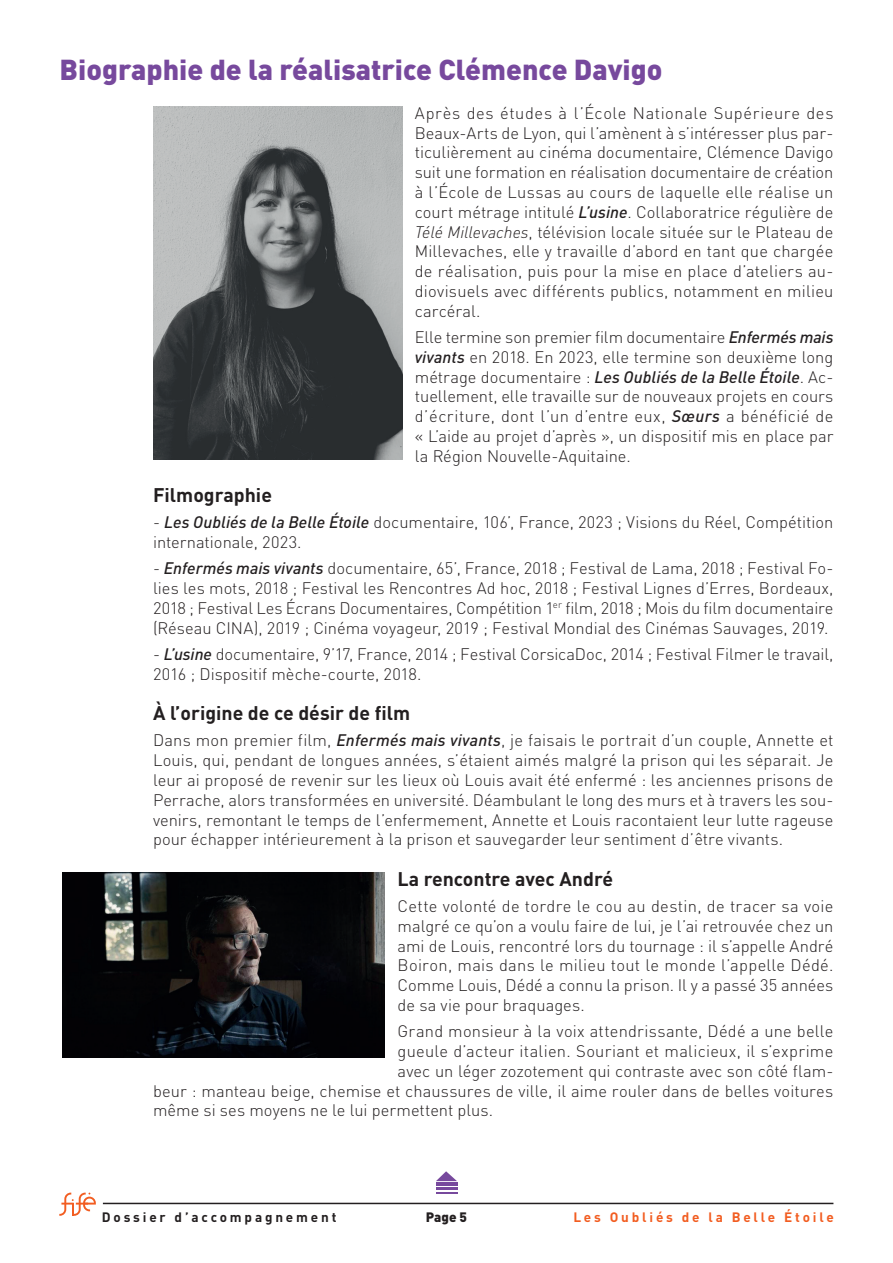
<style>
.page{position:relative;width:893px;height:1263px;background:#fff}
.page>*{position:absolute;margin:0;border:0;box-sizing:border-box;transform-origin:0 0}
.t1{font:900 28.5px "DIN Pro";color:#77499d}
.t2{font:700 19.5px "DIN Pro";color:#231f20}
.t3{font:300 16.5px/19.8px "DIN Pro";letter-spacing:.005em;color:#231f20;text-align:justify}
.t4{font:700 13.5px "DIN Pro";letter-spacing:.21em;color:#f25d21}
.t5{font:700 13.5px "DIN Pro";letter-spacing:.21em;color:#231f20}
.t6{font:900 13.5px "DIN Pro";color:#231f20}
.s1{font-weight:500;font-style:italic}
.s2{font-style:italic}
</style>
<div class="page">
<hr style="left:103px;top:1203px;width:730px;height:1px;background:#231f20">
<svg style="left:59px;top:1192px;width:37px;height:24px"></svg>
<hr style="left:436px;top:1191px;width:21px;height:2px;background:#77499d">
<hr style="left:436px;top:1187px;width:21px;height:3px;background:#77499d">
<hr style="left:436px;top:1182px;width:21px;height:4px;background:#77499d">
<svg style="left:436px;top:1171px;width:21px;height:10px"></svg>
<img style="left:153px;top:106px;width:249px;height:353px">
<img style="left:63px;top:872px;width:322px;height:185px">
<h1 class="t1" style="left:60px;top:45px;width:604px">Biographie de la réalisatrice Clémence Davigo</h1>
<p class="t3" style="left:415px;top:101px;width:420px">Après des études à l’École Nationale Supérieure des Beaux-Arts de Lyon, qui l’amènent à s’intéresser plus par&shy;ticulièrement au cinéma documentaire, Clémence Davigo suit une formation en réalisation documentaire de création à l’École de Lussas au cours de laquelle elle réalise un court métrage intitulé <span class="s1">L’usine</span>. Collaboratrice régulière de <span class="s2">Télé Millevaches</span>, télévision locale située sur le Plateau de Millevaches, elle y travaille d’abord en tant que chargée de réalisation, puis pour la mise en place d’ateliers au&shy;diovisuels avec différents publics, notamment en milieu carcéral.</p>
<p class="t3" style="left:415px;top:326px;width:420px">Elle termine son premier film documentaire <span class="s1">Enfermés mais vivants</span> en 2018. En 2023, elle termine son deuxième long métrage documentaire : <span class="s1">Les Oubliés de la Belle Étoile</span>. Ac&shy;tuellement, elle travaille sur de nouveaux projets en cours d’écriture, dont l’un d’entre eux, <span class="s1">Sœurs</span> a bénéficié de « L’aide au projet d’après », un dispositif mis en place par la Région Nouvelle-Aquitaine.</p>
<p class="t2" style="left:153px;top:479px;width:120px">Filmographie</p>
<p class="t3" style="left:153px;top:511px;width:682px">- <span class="s1">Les Oubliés de la Belle Étoile</span> documentaire, 106’, France, 2023 ; Visions du Réel, Compétition internationale, 2023.</p>
<p class="t3" style="left:153px;top:557px;width:682px">- <span class="s1">Enfermés mais vivants</span> documentaire, 65’, France, 2018 ; Festival de Lama, 2018 ; Festival Fo&shy;lies les mots, 2018 ; Festival les Rencontres Ad hoc, 2018 ; Festival Lignes d’Erres, Bordeaux, 2018 ; Festival Les Écrans Documentaires, Compétition 1<sup>er</sup> film, 2018 ; Mois du film documentaire (Réseau CINA), 2019 ; Cinéma voyageur, 2019 ; Festival Mondial des Cinémas Sauvages, 2019.</p>
<p class="t3" style="left:153px;top:643px;width:682px">- <span class="s1">L’usine</span> documentaire, 9’17, France, 2014 ; Festival CorsicaDoc, 2014 ; Festival Filmer le travail,<br>2016 ; Dispositif mèche-courte, 2018.</p>
<p class="t2" style="left:153px;top:697px;width:259px">À l’origine de ce désir de film</p>
<p class="t3" style="left:153px;top:729px;width:682px">Dans mon premier film, <span class="s1">Enfermés mais vivants</span>, je faisais le portrait d’un couple, Annette et Louis, qui, pendant de longues années, s’étaient aimés malgré la prison qui les séparait. Je leur ai proposé de revenir sur les lieux où Louis avait été enfermé : les anciennes prisons de Perrache, alors transformées en université. Déambulant le long des murs et à travers les sou&shy;venirs, remontant le temps de l’enfermement, Annette et Louis racontaient leur lutte rageuse pour échapper intérieurement à la prison et sauvegarder leur sentiment d’être vivants.</p>
<p class="t2" style="left:398px;top:862px;width:217px">La rencontre avec André</p>
<p class="t3" style="left:398px;top:895px;width:437px">Cette volonté de tordre le cou au destin, de tracer sa voie malgré ce qu’on a voulu faire de lui, je l’ai retrouvée chez un ami de Louis, rencontré lors du tournage : il s’appelle André Boiron, mais dans le milieu tout le monde l’appelle Dédé.<br>Comme Louis, Dédé a connu la prison. Il y a passé 35 années de sa vie pour braquages.</p>
<p class="t3" style="left:398px;top:1020px;width:437px">Grand monsieur à la voix attendrissante, Dédé a une belle</p>
<p class="t3" style="left:398px;top:1040px;width:437px">gueule d’acteur italien. Souriant et malicieux, il s’exprime</p>
<p class="t3" style="left:398px;top:1059px;width:437px">avec un léger zozotement qui contraste avec son côté flam-</p>
<p class="t3" style="left:153px;top:1079px;width:682px">beur : manteau beige, chemise et chaussures de ville, il aime rouler dans de belles voitures</p>
<p class="t3" style="left:153px;top:1099px;width:341px">même si ses moyens ne le lui permettent plus.</p>
<p class="t5" style="left:102px;top:1206px;width:236px">Dossier d’accompagnement</p>
<p class="t6" style="left:426px;top:1205px;width:43px">Page 5</p>
<p class="t4" style="left:573px;top:1206px;width:262px">Les Oubliés de la Belle Étoile</p>
</div>
